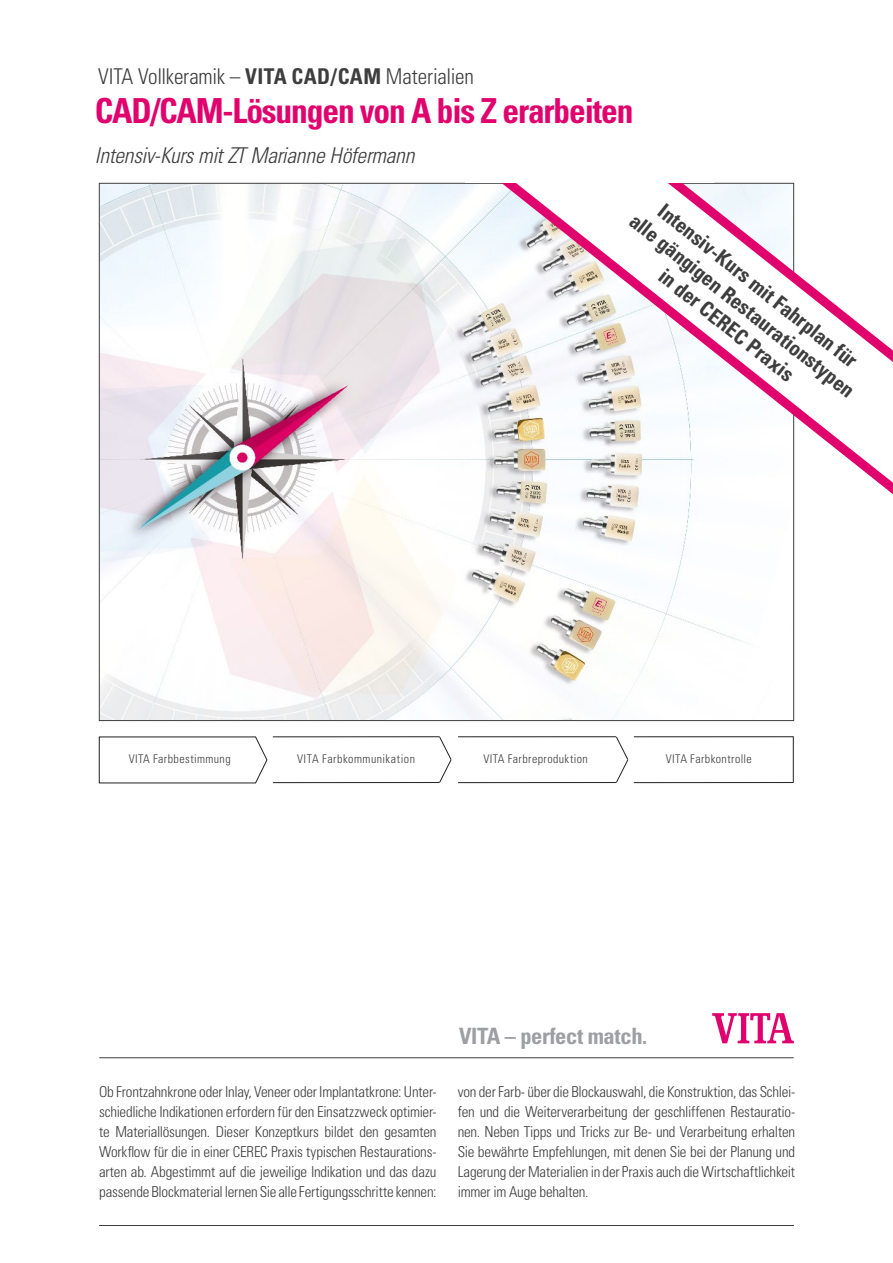
<style>
.page{position:relative;width:893px;height:1263px;background:#fff}
.page>*{position:absolute;margin:0;border:0;box-sizing:border-box;transform-origin:0 0}
.t1{font:700 condensed 34.5px "Univers LT";letter-spacing:-.035em;color:#e1036d}
.t2{font:700 condensed 22.5px "Univers LT";letter-spacing:-.015em;color:#9d9fa2}
.t3{font:300 condensed 21.75px "Univers";letter-spacing:-.01em;color:#3e3e3f}
.t4{font:italic 300 condensed 21.75px "Univers";letter-spacing:-.01em;color:#3e3e3f}
.t5{font:700 condensed 21px/25.2px "Univers LT";color:#3e3e3f;text-align:center}
.t6{font:300 condensed 15px/19.8px "Univers";letter-spacing:-.015em;color:#3e3e3f;text-align:justify}
.t7{font:300 condensed 12px "Univers";letter-spacing:.035em;color:#3e3e3f}
.s1{font-weight:700}
</style>
<div class="page">
<svg style="left:99px;top:736px;width:168px;height:47px"></svg>
<hr style="left:273px;top:736px;width:167px;height:1px;background:#231f20">
<hr style="left:273px;top:782px;width:167px;height:1px;background:#231f20">
<svg style="left:439px;top:736px;width:13px;height:47px"></svg>
<hr style="left:458px;top:736px;width:158px;height:1px;background:#231f20">
<hr style="left:458px;top:782px;width:158px;height:1px;background:#231f20">
<svg style="left:616px;top:736px;width:12px;height:47px"></svg>
<hr style="left:634px;top:736px;width:159px;height:1px;background:#231f20">
<hr style="left:634px;top:782px;width:159px;height:1px;background:#231f20">
<hr style="left:793px;top:736px;width:1px;height:46px;background:#231f20">
<hr style="left:99px;top:1225px;width:695px;height:1px;background:#3e3e3f">
<img style="left:101px;top:185px;width:645px;height:534px">
<svg style="left:486px;top:182px;width:407px;height:337px"></svg>
<div style="left:465px;top:171px;width:249px;height:12px;background:#fff"></div>
<hr style="left:99px;top:1057px;width:695px;height:1px;background:#3e3e3f">
<svg style="left:712px;top:1013px;width:82px;height:30px"></svg>
<h3 class="t3" style="left:98px;top:63px;width:377px">VITA Vollkeramik – <span class="s1">VITA CAD/CAM</span> Materialien</h3>
<h1 class="t1" style="left:95px;top:90px;width:540px">CAD/CAM-Lösungen von A bis Z erarbeiten</h1>
<h3 class="t4" style="left:95px;top:142px;width:321px">Intensiv-Kurs mit ZT Marianne Höfermann</h3>
<h3 class="t5" style="left:657px;top:187px;width:282px;rotate:39deg">Intensiv-Kurs mit Fahrplan für alle gängigen Restaurationstypen in der CEREC Praxis</h3>
<p class="t7" style="left:129px;top:752px;width:104px">VITA Farbbestimmung</p>
<p class="t7" style="left:297px;top:752px;width:119px">VITA Farbkommunikation</p>
<p class="t7" style="left:483px;top:752px;width:106px">VITA Farbreproduktion</p>
<p class="t7" style="left:666px;top:752px;width:88px">VITA Farbkontrolle</p>
<h2 class="t2" style="left:459px;top:1022px;width:190px">VITA – perfect match.</h2>
<p class="t6" style="left:99px;top:1082px;width:339px">Ob Frontzahnkrone oder Inlay, Veneer oder Implantatkrone: Unter&shy;schiedliche Indikationen erfordern für den Einsatzzweck optimier&shy;te Materiallösungen. Dieser Konzeptkurs bildet den gesamten Workflow für die in einer CEREC Praxis typischen Restaurations&shy;arten ab. Abgestimmt auf die jeweilige Indikation und das dazu passende Blockmaterial lernen Sie alle Fertigungsschritte kennen:</p>
<p class="t6" style="left:458px;top:1082px;width:339px">von der Farb- über die Blockauswahl, die Konstruktion, das Schlei&shy;fen und die Weiterverarbeitung der geschliffenen Restauratio&shy;nen. Neben Tipps und Tricks zur Be- und Verarbeitung erhalten Sie bewährte Empfehlungen, mit denen Sie bei der Planung und Lagerung der Materialien in der Praxis auch die Wirtschaftlichkeit immer im Auge behalten.</p>
</div>
